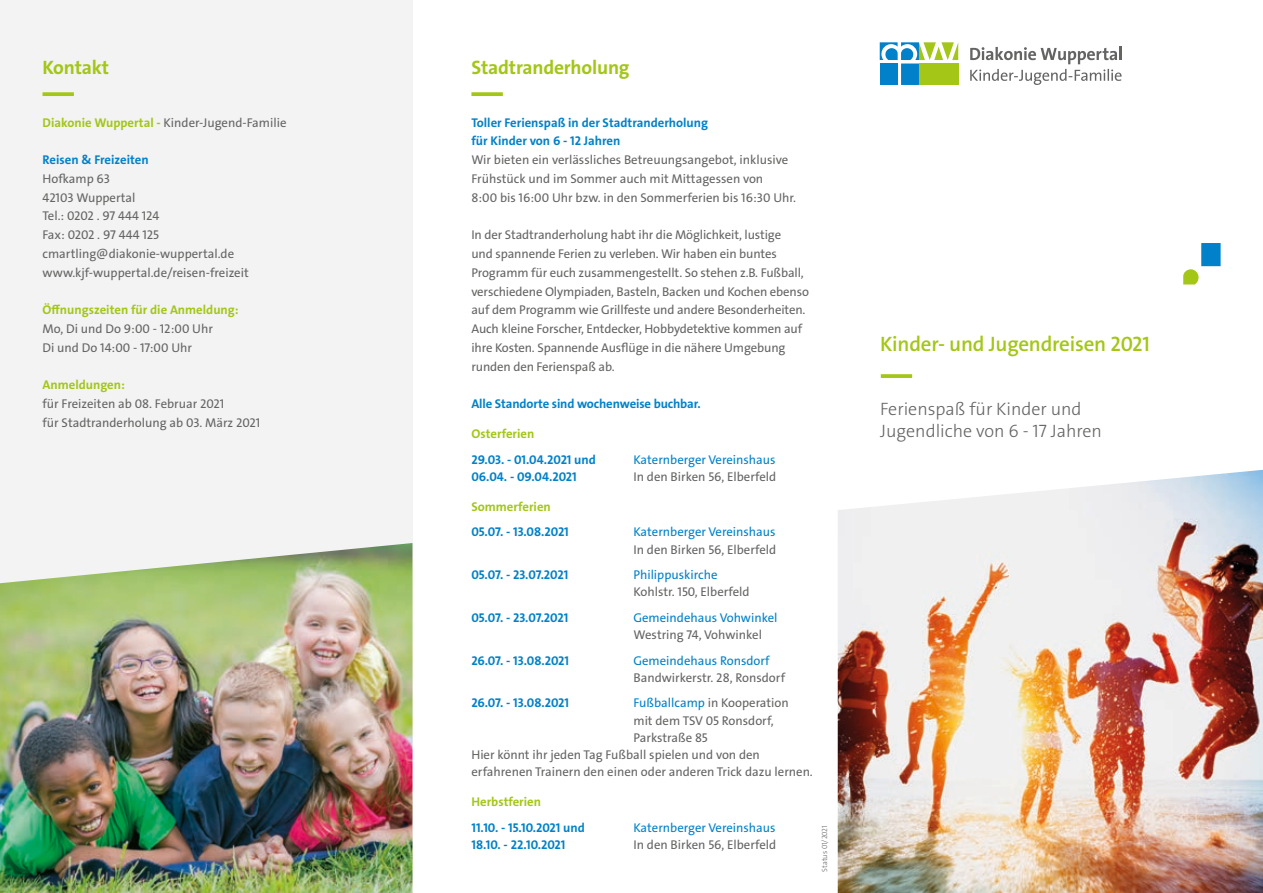
<style>
.page{position:relative;width:1263px;height:893px;background:#fff}
.page>*{position:absolute;margin:0;border:0;box-sizing:border-box;transform-origin:0 0}
.t1{font:21px "The Sans LP6 Se Bld";letter-spacing:-.01em;color:#a3c617}
.t2{font:19.5px "The Sans LP7 Bld";letter-spacing:-.01em;color:#a3c617}
.t3{font:18px/21.6px "The Sans LP3 Lig";color:#646463}
.t4{font:12.75px/18.8px "The Sans LP5 Plain";color:#646463}
.t5{font:12.75px/18.8px "The Sans LP7 Bld";color:#0081c9}
.t6{font:12.75px "The Sans LP5 Plain";color:#0081c9}
.t7{font:12.75px "The Sans LP7 Bld";color:#a3c617}
.t8{font:7.5px "The Sans LP3 Lig";color:#646463}
.s1{font-family:"The Sans LP7 Bld";color:#a3c617}
.s2{color:#0081c9}
</style>
<div class="page">
<div style="left:0;top:0;width:412px;height:893px;background:#f3f3f3"></div>
<svg style="left:970px;top:47px;width:151px;height:38px"></svg>
<div style="left:880px;top:42px;width:78px;height:43px;background:linear-gradient(to right,#fdfeff,#fefffd)"></div>
<div style="left:919px;top:64px;width:39px;height:21px;background:#a3c617"></div>
<div style="left:880px;top:64px;width:18px;height:21px;background:#0081c9"></div>
<div style="left:901px;top:64px;width:18px;height:21px;background:#0081c9"></div>
<svg style="left:880px;top:42px;width:78px;height:18px"></svg>
<svg style="left:881px;top:374px;width:31px;height:4px"></svg>
<svg style="left:1183px;top:269px;width:15px;height:15px"></svg>
<div style="left:1201px;top:243px;width:19px;height:23px;background:#0081c9"></div>
<img style="left:838px;top:470px;width:425px;height:423px">
<svg style="left:43px;top:92px;width:31px;height:4px"></svg>
<svg style="left:471px;top:92px;width:32px;height:4px"></svg>
<img style="left:0;top:543px;width:412px;height:350px">
<h2 class="t2" style="left:43px;top:55px;width:68px">Kontakt</h2>
<h2 class="t2" style="left:471px;top:55px;width:160px">Stadtranderholung</h2>
<p class="t4" style="left:43px;top:113px;width:245px"><span class="s1">Diakonie Wuppertal -</span> Kinder-Jugend-Familie</p>
<p class="t5" style="left:43px;top:151px;width:108px">Reisen &amp; Freizeiten</p>
<p class="t4" style="left:43px;top:169px;width:208px">Hofkamp 63<br>42103 Wuppertal<br>Tel.: 0202 . 97 444 124<br>Fax: 0202 . 97 444 125 cmartling@diakonie-wuppertal.de www.kjf-wuppertal.de/reisen-freizeit</p>
<p class="t7" style="left:43px;top:302px;width:198px">Öffnungszeiten für die Anmeldung:</p>
<p class="t4" style="left:43px;top:319px;width:172px">Mo, Di und Do 9:00 - 12:00 Uhr<br>Di und Do 14:00 - 17:00 Uhr</p>
<p class="t7" style="left:43px;top:377px;width:84px">Anmeldungen:</p>
<p class="t4" style="left:43px;top:394px;width:219px">für Freizeiten ab 08. Februar 2021<br>für Stadtranderholung ab 03. März 2021</p>
<p class="t5" style="left:471px;top:113px;width:238px">Toller Ferienspaß in der Stadtranderholung für Kinder von 6 - 12 Jahren</p>
<p class="t4" style="left:471px;top:151px;width:326px">Wir bieten ein verlässliches Betreuungsangebot, inklusive<br>Frühstück und im Sommer auch mit Mittagessen von<br>8:00 bis 16:00 Uhr bzw. in den Sommerferien bis 16:30 Uhr.</p>
<p class="t4" style="left:471px;top:226px;width:339px">In der Stadtranderholung habt ihr die Möglichkeit, lustige<br>und spannende Ferien zu verleben. Wir haben ein buntes Programm für euch zusammengestellt. So stehen z.B. Fußball, verschiedene Olympiaden, Basteln, Backen und Kochen ebenso auf dem Programm wie Grillfeste und andere Besonderheiten.<br>Auch kleine Forscher, Entdecker, Hobbydetektive kommen auf ihre Kosten. Spannende Ausflüge in die nähere Umgebung runden den Ferienspaß ab.</p>
<p class="t5" style="left:471px;top:394px;width:231px">Alle Standorte sind wochenweise buchbar.</p>
<p class="t7" style="left:471px;top:426px;width:64px">Osterferien</p>
<p class="t5" style="left:471px;top:450px;width:126px">29.03. - 01.04.2021 und</p>
<p class="t6" style="left:633px;top:451px;width:144px">Katernberger Vereinshaus</p>
<p class="t5" style="left:471px;top:467px;width:107px">06.04. - 09.04.2021</p>
<p class="t4" style="left:633px;top:467px;width:144px">In den Birken 56, Elberfeld</p>
<p class="t7" style="left:471px;top:498px;width:81px">Sommerferien</p>
<p class="t5" style="left:471px;top:523px;width:99px">05.07. - 13.08.2021</p>
<p class="t6" style="left:633px;top:524px;width:144px">Katernberger Vereinshaus</p>
<p class="t4" style="left:633px;top:540px;width:144px">In den Birken 56, Elberfeld</p>
<p class="t5" style="left:471px;top:565px;width:98px">05.07. - 23.07.2021</p>
<p class="t6" style="left:633px;top:567px;width:86px">Philippuskirche</p>
<p class="t4" style="left:633px;top:583px;width:118px">Kohlstr. 150, Elberfeld</p>
<p class="t5" style="left:471px;top:608px;width:98px">05.07. - 23.07.2021</p>
<p class="t6" style="left:633px;top:609px;width:146px">Gemeindehaus Vohwinkel</p>
<p class="t4" style="left:633px;top:625px;width:130px">Westring 74, Vohwinkel</p>
<p class="t5" style="left:471px;top:651px;width:99px">26.07. - 13.08.2021</p>
<p class="t6" style="left:633px;top:652px;width:138px">Gemeindehaus Ronsdorf</p>
<p class="t4" style="left:633px;top:668px;width:153px">Bandwirkerstr. 28, Ronsdorf</p>
<p class="t5" style="left:471px;top:694px;width:99px">26.07. - 13.08.2021</p>
<p class="t4" style="left:633px;top:694px;width:157px"><span class="s2">Fußballcamp</span> in Kooperation</p>
<p class="t4" style="left:633px;top:711px;width:142px">mit dem TSV 05 Ronsdorf,</p>
<p class="t4" style="left:633px;top:728px;width:76px">Parkstraße 85</p>
<p class="t4" style="left:471px;top:745px;width:290px">Hier könnt ihr jeden Tag Fußball spielen und von den</p>
<p class="t4" style="left:471px;top:763px;width:343px">erfahrenen Trainern den einen oder anderen Trick dazu lernen.</p>
<p class="t7" style="left:471px;top:794px;width:71px">Herbstferien</p>
<p class="t5" style="left:471px;top:818px;width:115px">11.10. - 15.10.2021 und</p>
<p class="t6" style="left:633px;top:819px;width:144px">Katernberger Vereinshaus</p>
<p class="t5" style="left:471px;top:835px;width:96px">18.10. - 22.10.2021</p>
<p class="t4" style="left:633px;top:835px;width:144px">In den Birken 56, Elberfeld</p>
<p class="t8" style="left:820px;top:872px;width:48px;rotate:-90deg">Status 01/2021</p>
<h1 class="t1" style="left:880px;top:330px;width:271px">Kinder- und Jugendreisen 2021</h1>
<h3 class="t3" style="left:880px;top:398px;width:223px">Ferienspaß für Kinder und<br>Jugendliche von 6 - 17 Jahren</h3>
</div>
